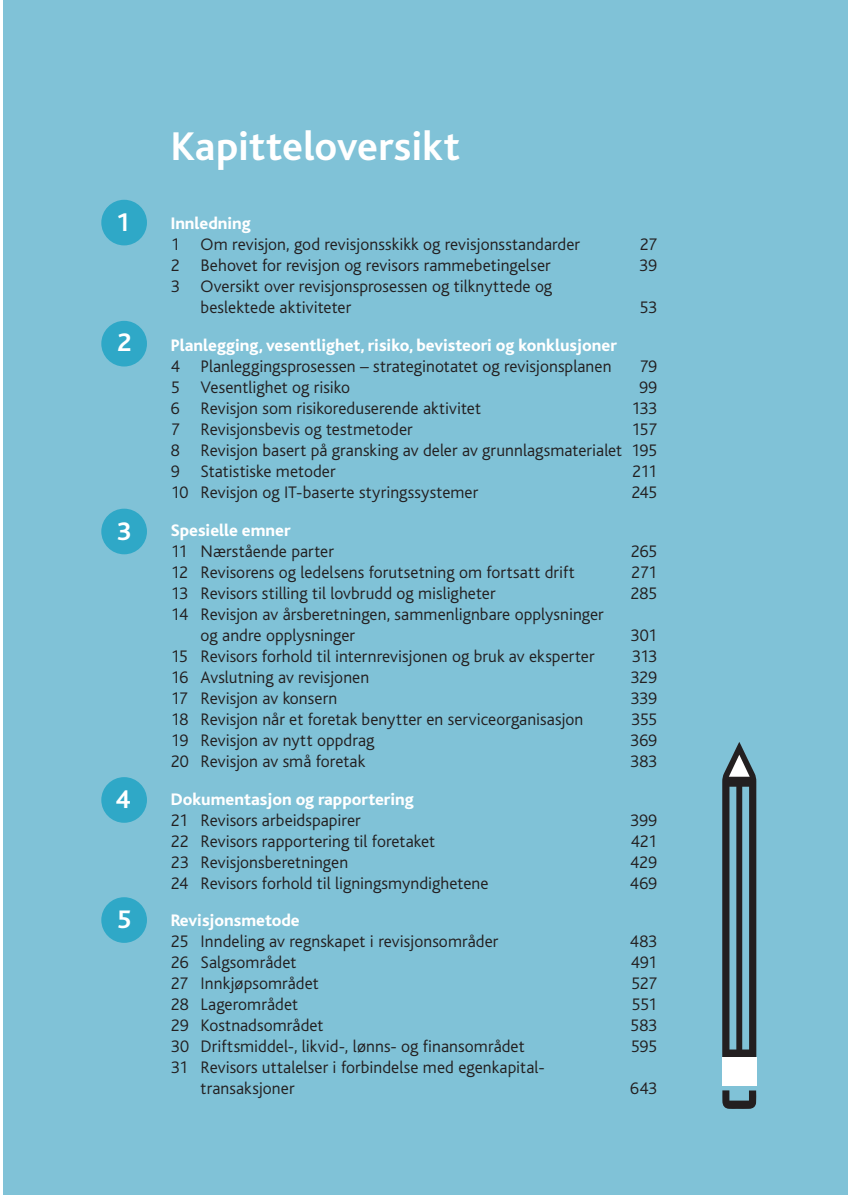
<style>
.page{position:relative;width:848px;height:1195px;background:#fff}
.page>*{position:absolute;margin:0;border:0;box-sizing:border-box;transform-origin:0 0}
.innfort1titt_s{font:700 42px "Bliss";color:#fff}
.del1num_s{font:700 26.6px "Bliss";color:#fff}
.t1{font:300 17.5px/21px "Bliss";letter-spacing:.005em;color:#231f20}
.del1titt_s_TOC2{font:800 17.5px "Bliss";color:#fff}
</style>
<div class="page">
<div style="left:3px;top:0;width:844px;height:1195px;background:#80c2d7"></div>
<svg style="left:722px;top:1090px;width:34px;height:19px"></svg>
<div style="left:722px;top:1057px;width:34px;height:29px;background:#fff"></div>
<svg style="left:722px;top:742px;width:34px;height:315px"></svg>
<div style="left:101px;top:897px;width:46px;height:46px;background:#2fa8c7;border-radius:50%"></div>
<div style="left:101px;top:777px;width:46px;height:46px;background:#2fa8c7;border-radius:50%"></div>
<div style="left:101px;top:509px;width:46px;height:45px;background:#2fa8c7;border-radius:50%"></div>
<div style="left:101px;top:321px;width:46px;height:45px;background:#2fa8c7;border-radius:50%"></div>
<div style="left:101px;top:200px;width:46px;height:45px;background:#2fa8c7;border-radius:50%"></div>
<p class="innfort1titt_s" style="left:171px;top:124px;width:291px">Kapitteloversikt</p>
<p class="del1num_s" style="left:116px;top:208px;width:16px">1</p>
<p class="del1titt_s_TOC2" style="left:171px;top:215px;width:82px">Innledning</p>
<p class="t1" style="left:171px;top:234px;width:411px">1 Om revisjon, god revisjonsskikk og revisjonsstandarder</p>
<p class="t1" style="left:639px;top:234px;width:19px">27</p>
<p class="t1" style="left:171px;top:255px;width:381px">2 Behovet for revisjon og revisors rammebetingelser</p>
<p class="t1" style="left:639px;top:255px;width:20px">39</p>
<p class="t1" style="left:200px;top:276px;width:353px;text-indent:-30px">3 Oversikt over revisjonsprosessen og tilknyttede og beslektede aktiviteter</p>
<p class="t1" style="left:639px;top:297px;width:19px">53</p>
<p class="del1num_s" style="left:117px;top:328px;width:16px">2</p>
<p class="del1num_s" style="left:117px;top:517px;width:16px">3</p>
<p class="del1num_s" style="left:116px;top:786px;width:16px">4</p>
<p class="del1num_s" style="left:117px;top:906px;width:16px">5</p>
<p class="del1titt_s_TOC2" style="left:171px;top:336px;width:447px">Planlegging, vesentlighet, risiko, bevisteori og -konklusjoner</p>
<p class="t1" style="left:171px;top:356px;width:442px">4 Planleggingsprosessen – strateginotatet og revisjonsplanen</p>
<p class="t1" style="left:639px;top:356px;width:19px">79</p>
<p class="t1" style="left:171px;top:377px;width:181px">5 Vesentlighet og risiko</p>
<p class="t1" style="left:639px;top:377px;width:20px">99</p>
<p class="t1" style="left:171px;top:398px;width:312px">6 Revisjon som risikoreduserende aktivitet</p>
<p class="t1" style="left:631px;top:398px;width:27px">133</p>
<p class="t1" style="left:171px;top:419px;width:243px">7 Revisjonsbevis og testmetoder</p>
<p class="t1" style="left:631px;top:419px;width:27px">157</p>
<p class="t1" style="left:171px;top:440px;width:488px">8 Revisjon basert på gransking av deler av grunnlagsmaterialet 195</p>
<p class="t1" style="left:171px;top:461px;width:166px">9 Statistiske metoder</p>
<p class="t1" style="left:632px;top:461px;width:27px">211</p>
<p class="t1" style="left:171px;top:482px;width:309px">10 Revisjon og IT-baserte styringssystemer</p>
<p class="t1" style="left:631px;top:482px;width:27px">245</p>
<p class="del1titt_s_TOC2" style="left:171px;top:521px;width:121px">Spesielle emner</p>
<p class="t1" style="left:171px;top:541px;width:165px">11 Nærstående parter</p>
<p class="t1" style="left:630px;top:541px;width:28px">265</p>
<p class="t1" style="left:171px;top:562px;width:405px">12 Revisorens og ledelsens forutsetning om fortsatt drift</p>
<p class="t1" style="left:631px;top:562px;width:27px">271</p>
<p class="t1" style="left:171px;top:583px;width:326px">13 Revisors stilling til lovbrudd og misligheter</p>
<p class="t1" style="left:630px;top:583px;width:28px">285</p>
<p class="t1" style="left:200px;top:604px;width:404px;text-indent:-30px">14 Revisjon av årsberetningen, sammenlignbare opplysninger og andre opplysninger</p>
<p class="t1" style="left:630px;top:625px;width:28px">301</p>
<p class="t1" style="left:171px;top:646px;width:425px">15 Revisors forhold til internrevisjonen og bruk av eksperter</p>
<p class="t1" style="left:631px;top:646px;width:27px">313</p>
<p class="t1" style="left:171px;top:667px;width:200px">16 Avslutning av revisjonen</p>
<p class="t1" style="left:630px;top:667px;width:28px">329</p>
<p class="t1" style="left:171px;top:688px;width:168px">17 Revisjon av konsern</p>
<p class="t1" style="left:630px;top:688px;width:28px">339</p>
<p class="t1" style="left:171px;top:709px;width:414px">18 Revisjon når et foretak benytter en serviceorganisasjon</p>
<p class="t1" style="left:631px;top:709px;width:28px">355</p>
<p class="t1" style="left:171px;top:730px;width:205px">19 Revisjon av nytt oppdrag</p>
<p class="t1" style="left:630px;top:730px;width:29px">369</p>
<p class="t1" style="left:171px;top:751px;width:196px">20 Revisjon av små foretak</p>
<p class="t1" style="left:630px;top:751px;width:29px">383</p>
<p class="del1titt_s_TOC2" style="left:171px;top:789px;width:244px">Dokumentasjon og rapportering</p>
<p class="t1" style="left:171px;top:809px;width:191px">21 Revisors arbeidspapirer</p>
<p class="t1" style="left:630px;top:809px;width:29px">399</p>
<p class="t1" style="left:171px;top:830px;width:266px">22 Revisors rapportering til foretaket</p>
<p class="t1" style="left:630px;top:830px;width:28px">421</p>
<p class="t1" style="left:171px;top:851px;width:179px">23 Revisjonsberetningen</p>
<p class="t1" style="left:630px;top:851px;width:29px">429</p>
<p class="t1" style="left:171px;top:872px;width:319px">24 Revisors forhold til ligningsmyndighetene</p>
<p class="t1" style="left:629px;top:872px;width:29px">469</p>
<p class="del1titt_s_TOC2" style="left:171px;top:911px;width:130px">Revisjonsmetode</p>
<p class="t1" style="left:171px;top:931px;width:329px">25 Inndeling av regnskapet i revisjonsområder</p>
<p class="t1" style="left:629px;top:931px;width:29px">483</p>
<p class="t1" style="left:171px;top:952px;width:127px">26 Salgsområdet</p>
<p class="t1" style="left:630px;top:952px;width:28px">491</p>
<p class="t1" style="left:171px;top:973px;width:149px">27 Innkjøpsområdet</p>
<p class="t1" style="left:631px;top:973px;width:28px">527</p>
<p class="t1" style="left:171px;top:994px;width:129px">28 Lagerområdet</p>
<p class="t1" style="left:631px;top:994px;width:27px">551</p>
<p class="t1" style="left:171px;top:1015px;width:154px">29 Kostnadsområdet</p>
<p class="t1" style="left:630px;top:1015px;width:29px">583</p>
<p class="t1" style="left:171px;top:1036px;width:355px">30 Driftsmiddel-, likvid-, lønns- og finansområdet</p>
<p class="t1" style="left:630px;top:1036px;width:28px">595</p>
<p class="t1" style="left:200px;top:1057px;width:344px;text-indent:-30px">31 Revisors uttalelser i forbindelse med egenkapital&shy;transaksjoner</p>
<p class="t1" style="left:630px;top:1078px;width:29px">643</p>
</div>
